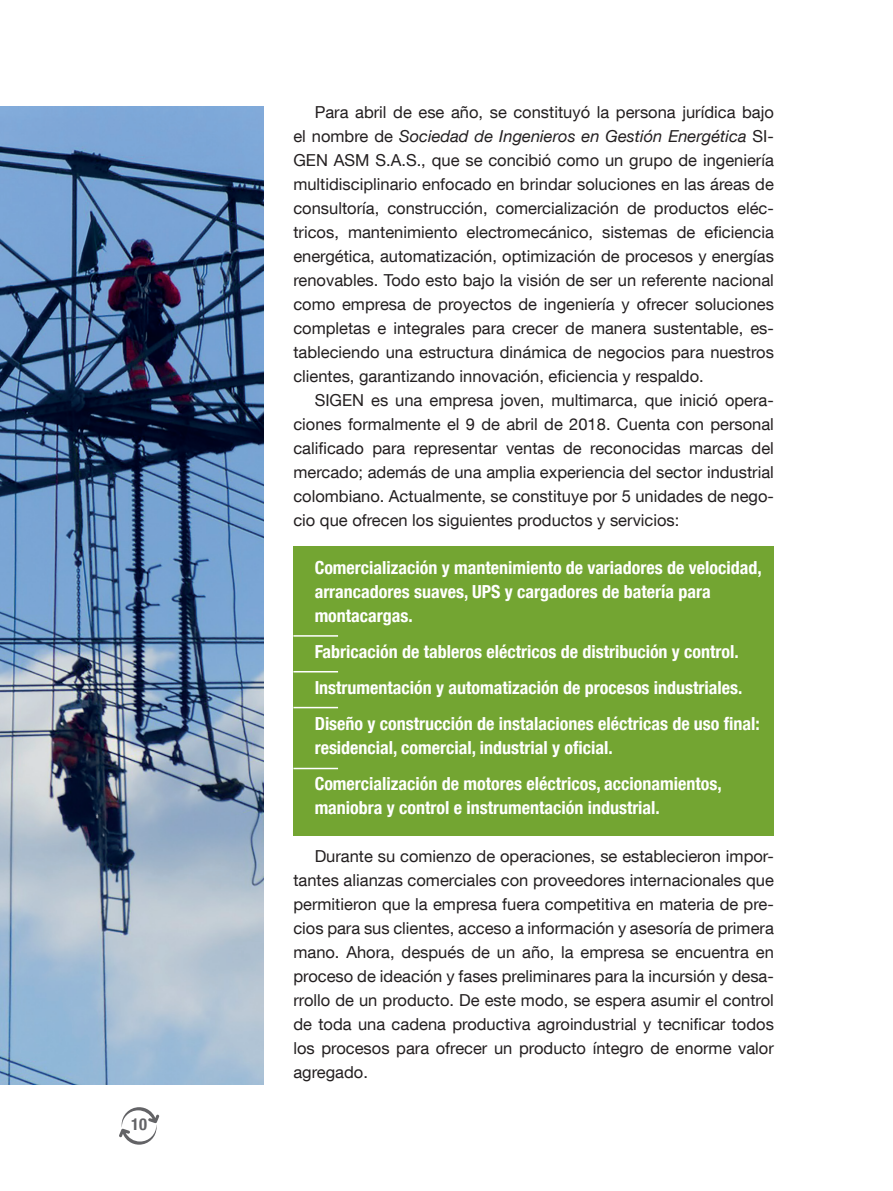
<style>
.page{position:relative;width:893px;height:1191px;background:#fff}
.page>*{position:absolute;margin:0;border:0;box-sizing:border-box;transform-origin:0 0}
.Texto_revista{font:700 condensed 18px/24px "Helvetica Neue LT Com";color:#fff}
.Texto_revista-2{font:16.5px/24px "Helvetica Neue LT Com";color:#231f20;text-align:justify}
.t1{font:700 condensed 16.5px "Helvetica Neue LT Com";color:#636366}
.s1{font-style:italic}
</style>
<div class="page">
<svg style="left:119px;top:1107px;width:40px;height:37px"></svg>
<div style="left:293px;top:546px;width:481px;height:290px;background:#73a532"></div>
<hr style="left:293px;top:635px;width:45px;height:1px;background:#fff">
<hr style="left:293px;top:671px;width:45px;height:1px;background:#fff">
<hr style="left:293px;top:707px;width:45px;height:1px;background:#fff">
<hr style="left:293px;top:767px;width:45px;height:2px;background:#fff">
<img style="left:0;top:106px;width:264px;height:978px">
<p class="t1" style="left:131px;top:1114px;width:18px">10</p>
<p class="Texto_revista-2" style="left:293px;top:100px;width:482px;text-indent:21px">Para abril de ese año, se constituyó la persona jurídica bajo el nombre de <span class="s1">Sociedad de Ingenieros en Gestión Energética</span> SI-GEN ASM S.A.S., que se concibió como un grupo de ingeniería multidisciplinario enfocado en brindar soluciones en las áreas de consultoría, construcción, comercialización de productos eléc&shy;tricos, mantenimiento electromecánico, sistemas de eficiencia energética, automatización, optimización de procesos y energías renovables. Todo esto bajo la visión de ser un referente nacional como empresa de proyectos de ingeniería y ofrecer soluciones completas e integrales para crecer de manera sustentable, es&shy;tableciendo una estructura dinámica de negocios para nuestros clientes, garantizando innovación, eficiencia y respaldo.</p>
<p class="Texto_revista-2" style="left:293px;top:388px;width:482px;text-indent:21px">SIGEN es una empresa joven, multimarca, que inició opera&shy;ciones formalmente el 9 de abril de 2018. Cuenta con personal calificado para representar ventas de reconocidas marcas del mercado; además de una amplia experiencia del sector industrial colombiano. Actualmente, se constituye por 5 unidades de nego&shy;cio que ofrecen los siguientes productos y servicios:</p>
<p class="Texto_revista" style="left:315px;top:556px;width:449px">Comercialización y mantenimiento de variadores de velocidad, arrancadores suaves, UPS y cargadores de batería para montacargas.</p>
<p class="Texto_revista" style="left:315px;top:640px;width:426px">Fabricación de tableros eléctricos de distribución y control.</p>
<p class="Texto_revista" style="left:315px;top:676px;width:429px">Instrumentación y automatización de procesos industriales.</p>
<p class="Texto_revista" style="left:315px;top:712px;width:447px">Diseño y construcción de instalaciones eléctricas de uso final: residencial, comercial, industrial y oficial.</p>
<p class="Texto_revista" style="left:315px;top:772px;width:409px">Comercialización de motores eléctricos, accionamientos, maniobra y control e instrumentación industrial.</p>
<p class="Texto_revista-2" style="left:293px;top:844px;width:482px;text-indent:21px">Durante su comienzo de operaciones, se establecieron impor&shy;tantes alianzas comerciales con proveedores internacionales que permitieron que la empresa fuera competitiva en materia de pre&shy;cios para sus clientes, acceso a información y asesoría de primera mano. Ahora, después de un año, la empresa se encuentra en proceso de ideación y fases preliminares para la incursión y desa&shy;rrollo de un producto. De este modo, se espera asumir el control de toda una cadena productiva agroindustrial y tecnificar todos los procesos para ofrecer un producto íntegro de enorme valor agregado.</p>
</div>
